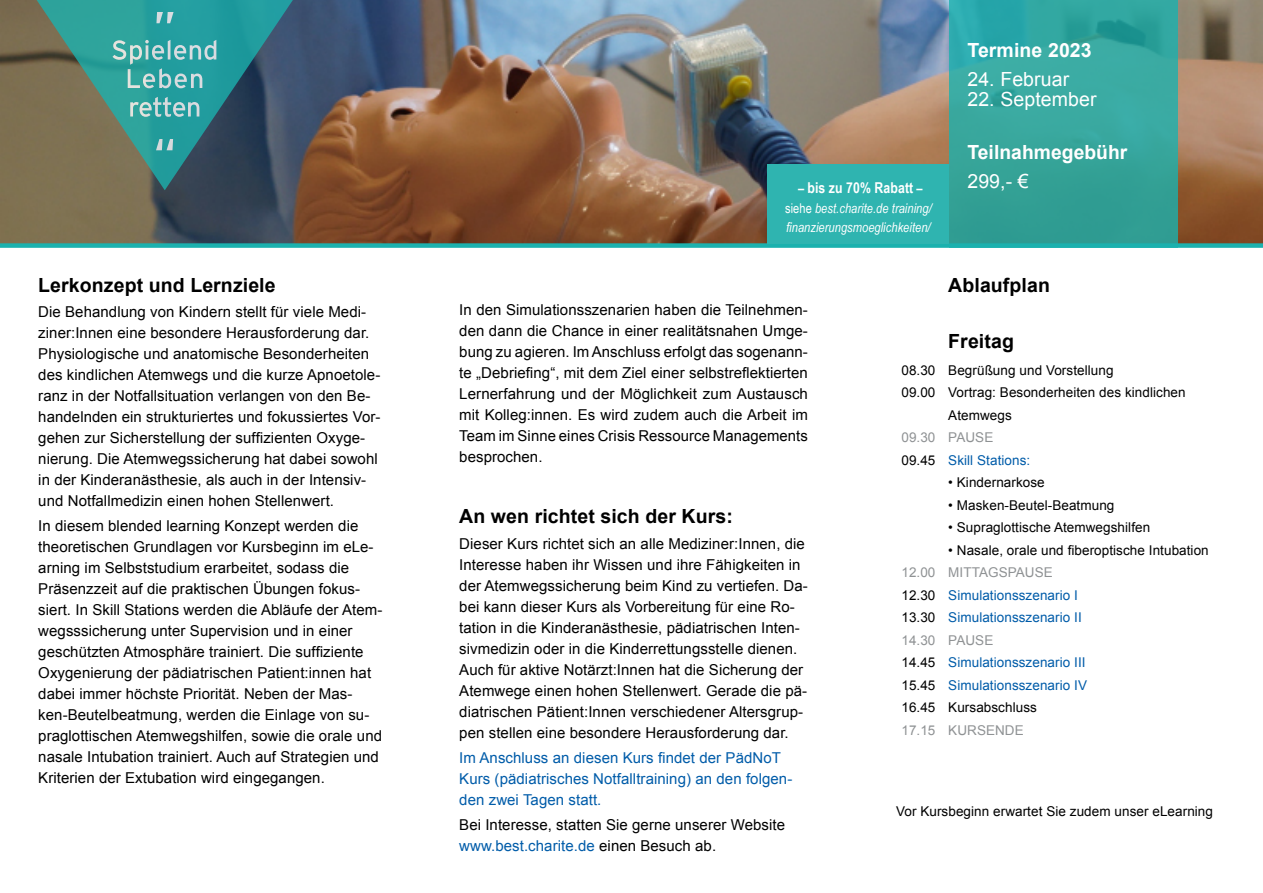
<style>
.page{position:relative;width:1263px;height:893px;background:#fff}
.page>*{position:absolute;margin:0;border:0;box-sizing:border-box;transform-origin:0 0}
.t1{font:700 19.5px "Arial";letter-spacing:.005em;color:#000}
.t2{font:19.5px "Arial";letter-spacing:.005em;color:#fff}
.t3{font:700 19.5px "Arial";letter-spacing:.005em;color:#fff}
.t4{font:15px/21px "Arial";letter-spacing:.005em;color:#000}
.t5{font:15px/21px "Arial";letter-spacing:.005em;color:#005ca9}
.t6{font:700 15px "Arial Narrow";letter-spacing:.005em;color:#fff}
.t7{font:13.5px "Arial";letter-spacing:.005em;color:#000}
.t8{font:13.5px/22.5px "Arial";letter-spacing:.005em;color:#005ca9}
.t9{font:italic 13.5px/19.5px "Arial Narrow";letter-spacing:.005em;color:#fff}
.t10{font:13.5px "Arial";letter-spacing:.005em;color:#8f9294}
.t11{font:13.5px "Arial";color:#8f9294}
.s1{font-size:13.5px}
.s2{font-style:normal}
.s3{color:#005ca9}
.s4{font-style:inherit}
.s5{color:#000}
.s6{color:#8f9294}
</style>
<div class="page">
<img style="left:0;top:0;width:1263px;height:243px">
<div style="left:0;top:243px;width:1263px;height:5px;background:#1bb1ae"></div>
<div style="left:767px;top:164px;width:182px;height:79px;background:#2fb4b0"></div>
<svg style="left:949px;top:0;width:229px;height:243px;background:#33a49d"></svg>
<svg style="left:18px;top:0;width:293px;height:190px;background:#477471"></svg>
<svg style="left:156px;top:139px;width:17px;height:11px"></svg>
<svg style="left:130px;top:97px;width:69px;height:20px"></svg>
<svg style="left:113px;top:40px;width:103px;height:48px;background:#51adad"></svg>
<svg style="left:156px;top:12px;width:18px;height:11px"></svg>
<h1 class="t1" style="left:38px;top:272px;width:239px">Lerkonzept und Lernziele</h1>
<p class="t4" style="left:38px;top:301px;width:344px">Die Behandlung von Kindern stellt für viele Medi&shy;ziner:Innen eine besondere Herausforderung dar.<br>Physiologische und anatomische Besonderheiten des kindlichen Atemwegs und die kurze Apnoetole&shy;ranz in der Notfallsituation verlangen von den Be&shy;handelnden ein strukturiertes und fokussiertes Vor&shy;gehen zur Sicherstellung der suffizienten Oxyge&shy;nierung. Die Atemwegssicherung hat dabei sowohl in der Kinderanästhesie, als auch in der Intensiv&shy;und Notfallmedizin einen hohen Stellenwert.</p>
<p class="t4" style="left:38px;top:516px;width:346px">In diesem blended learning Konzept werden die theoretischen Grundlagen vor Kursbeginn im eLe&shy;arning im Selbststudium erarbeitet, sodass die Präsenzzeit auf die praktischen Übungen fokus&shy;siert. In Skill Stations werden die Abläufe der Atem&shy;wegsssicherung unter Supervision und in einer geschützten Atmosphäre trainiert. Die suffiziente Oxygenierung der pädiatrischen Patient:innen hat dabei immer höchste Priorität. Neben der Mas&shy;ken-Beutelbeatmung, werden die Einlage von su&shy;praglottischen Atemwegshilfen, sowie die orale und nasale Intubation trainiert. Auch auf Strategien und Kriterien der Extubation wird eingegangen.</p>
<p class="t6" style="left:798px;top:177px;width:126px"><span class="s1">–</span> bis zu 70% Rabatt <span class="s1">–</span></p>
<p class="t9" style="left:785px;top:198px;width:148px"><span class="s2">siehe</span> best.charite.de training/ finanzierungsmoeglichkeiten/</p>
<h1 class="t3" style="left:967px;top:37px;width:126px">Termine 2023</h1>
<h1 class="t2" style="left:967px;top:67px;width:103px">24. Februar</h1>
<h1 class="t2" style="left:967px;top:86px;width:131px">22. September</h1>
<h1 class="t3" style="left:967px;top:139px;width:162px">Teilnahmegebühr</h1>
<h1 class="t2" style="left:967px;top:168px;width:63px">299,- €</h1>
<h1 class="t1" style="left:948px;top:272px;width:103px">Ablaufplan</h1>
<p class="t4" style="left:459px;top:299px;width:350px;text-align:justify">In den Simulationsszenarien haben die Teilnehmen&shy;den dann die Chance in einer realitätsnahen Umge&shy;bung zu agieren. Im Anschluss erfolgt das sogenann&shy;te „Debriefing“, mit dem Ziel einer selbstreflektierten Lernerfahrung und der Möglichkeit zum Austausch mit Kolleg:innen. Es wird zudem auch die Arbeit im Team im Sinne eines Crisis Ressource Managements besprochen.</p>
<h1 class="t1" style="left:459px;top:504px;width:275px">An wen richtet sich der Kurs:</h1>
<p class="t4" style="left:459px;top:533px;width:350px">Dieser Kurs richtet sich an alle Mediziner:Innen, die Interesse haben ihr Wissen und ihre Fähigkeiten in der Atemwegssicherung beim Kind zu vertiefen. Da&shy;bei kann dieser Kurs als Vorbereitung für eine Ro&shy;tation in die Kinderanästhesie, pädiatrischen Inten&shy;sivmedizin oder in die Kinderrettungsstelle dienen.<br>Auch für aktive Notärzt:Innen hat die Sicherung der Atemwege einen hohen Stellenwert. Gerade die pä&shy;diatrischen Pätient:Innen verschiedener Altersgrup&shy;pen stellen eine besondere Herausforderung dar.</p>
<p class="t5" style="left:459px;top:747px;width:335px">Im Anschluss an diesen Kurs findet der PädNoT<br>Kurs (pädiatrisches Notfalltraining) an den folgen&shy;den zwei Tagen statt.</p>
<p class="t4" style="left:459px;top:815px;width:327px">Bei Interesse, statten Sie gerne unserer Website <span class="s3">www.best.charite.de</span> einen Besuch ab.</p>
<h1 class="t1" style="left:948px;top:328px;width:67px">Freitag</h1>
<p class="t7" style="left:901px;top:361px;width:214px">08.30 Begrüßung und Vorstellung</p>
<p class="t7" style="left:901px;top:384px;width:286px">09.00 Vortrag: Besonderheiten des kindlichen</p>
<p class="t7" style="left:948px;top:406px;width:65px">Atemwegs</p>
<p class="t11" style="left:901px;top:429px;width:93px">09.30 <span class="s4">PAUSE</span></p>
<p class="t8" style="left:901px;top:449px;width:130px"><span class="s5">09.45</span> Skill Stations:</p>
<p class="t7" style="left:948px;top:474px;width:98px">• Kindernarkose</p>
<p class="t7" style="left:948px;top:496px;width:168px">• Masken-Beutel-Beatmung</p>
<p class="t7" style="left:948px;top:519px;width:203px">• Supraglottische Atemwegshilfen</p>
<p class="t7" style="left:948px;top:541px;width:262px">• Nasale, orale und fiberoptische Intubation</p>
<p class="t8" style="left:901px;top:561px;width:187px"><span class="s6">12.00 MITTAGSPAUSE<br></span><span class="s5">12.30</span> Simulationsszenario I<br><span class="s5">13.30</span> Simulationsszenario II<br><span class="s6">14.30 PAUSE<br></span><span class="s5">14.45</span> Simulationsszenario III<br><span class="s5">15.45</span> Simulationsszenario IV<br><span class="s5">16.45 Kursabschluss</span></p>
<p class="t10" style="left:901px;top:721px;width:124px">17.15 KURSENDE</p>
<p class="t7" style="left:896px;top:802px;width:318px">Vor Kursbeginn erwartet Sie zudem unser eLearning</p>
</div>
